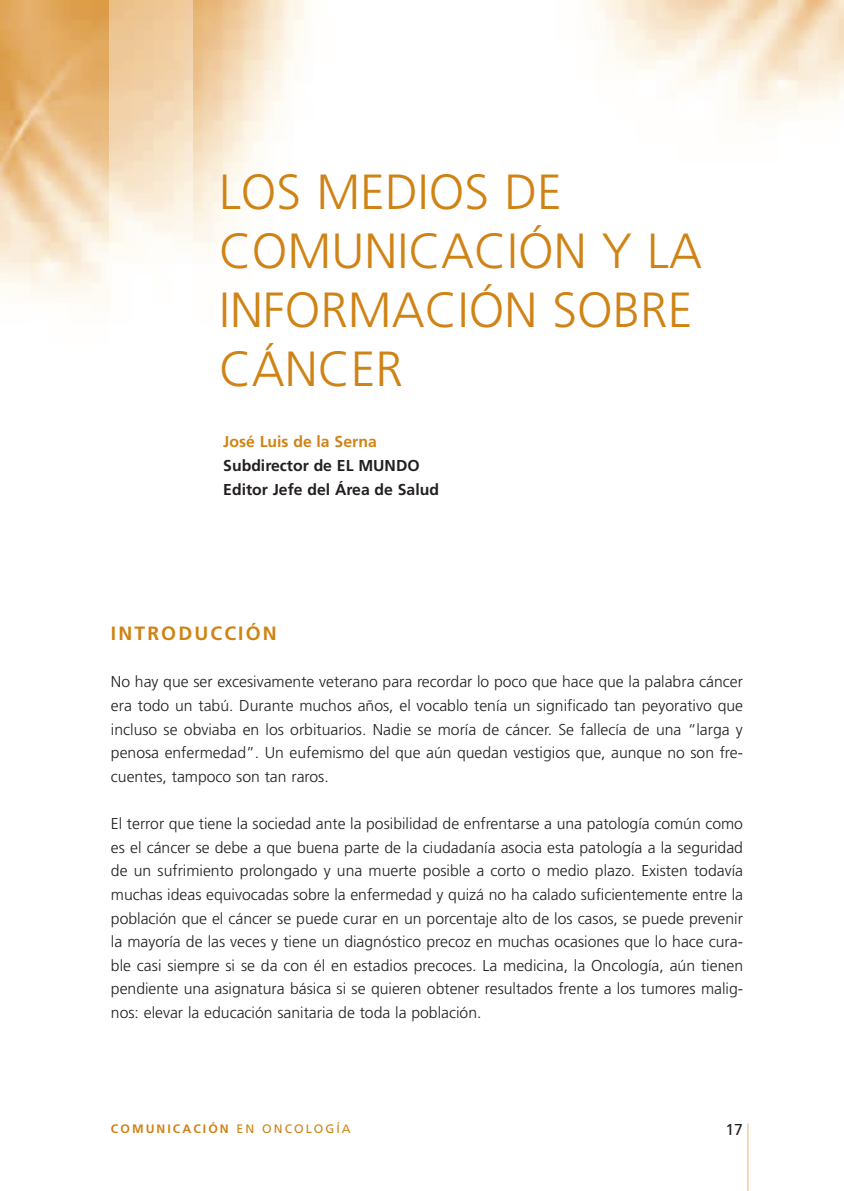
<style>
.page{position:relative;width:844px;height:1191px;background:#fff}
.page>*{position:absolute;margin:0;border:0;box-sizing:border-box;transform-origin:0 0}
.t1{font:300 49.35px/59.1px "Frutiger";color:#d08315}
.t2{font:700 19.25px "Frutiger";letter-spacing:.11em;color:#d08315}
.t3{font:300 15.75px/23.6px "Frutiger";color:#231f20;text-align:justify}
.t4{font:700 15.75px/23.6px "Frutiger";color:#231f20}
.t5{font:700 15.75px "Frutiger";color:#d08315}
.t6{font:15.75px "Frutiger";color:#231f20}
.t7{font:700 12.25px "Frutiger";letter-spacing:.165em;color:#d08315}
.s1{font-weight:400}
</style>
<div class="page">
<img style="left:0;top:0;width:306px;height:303px">
<img style="left:110px;top:0;width:83px;height:303px">
<hr style="left:747px;top:1123px;width:1px;height:68px;background:#e8b97f">
<h1 class="t1" style="left:219px;top:166px;width:484px">LOS MEDIOS DE<br>COMUNICACIÓN Y LA<br>INFORMACIÓN SOBRE<br>CÁNCER</h1>
<p class="t5" style="left:223px;top:435px;width:155px">José Luis de la Serna</p>
<p class="t4" style="left:223px;top:455px;width:217px">Subdirector de EL MUNDO<br>Editor Jefe del Área de Salud</p>
<p class="t2" style="left:111px;top:625px;width:167px">INTRODUCCIÓN</p>
<p class="t3" style="left:111px;top:671px;width:633px">No hay que ser excesivamente veterano para recordar lo poco que hace que la palabra cáncer era todo un tabú. Durante muchos años, el vocablo tenía un significado tan peyorativo que incluso se obviaba en los orbituarios. Nadie se moría de cáncer. Se fallecía de una “larga y penosa enfermedad”. Un eufemismo del que aún quedan vestigios que, aunque no son fre&shy;cuentes, tampoco son tan raros.</p>
<p class="t3" style="left:111px;top:813px;width:633px">El terror que tiene la sociedad ante la posibilidad de enfrentarse a una patología común como es el cáncer se debe a que buena parte de la ciudadanía asocia esta patología a la seguridad de un sufrimiento prolongado y una muerte posible a corto o medio plazo. Existen todavía muchas ideas equivocadas sobre la enfermedad y quizá no ha calado suficientemente entre la población que el cáncer se puede curar en un porcentaje alto de los casos, se puede prevenir la mayoría de las veces y tiene un diagnóstico precoz en muchas ocasiones que lo hace cura&shy;ble casi siempre si se da con él en estadios precoces. La medicina, la Oncología, aún tienen pendiente una asignatura básica si se quieren obtener resultados frente a los tumores malig&shy;nos: elevar la educación sanitaria de toda la población.</p>
<p class="t7" style="left:111px;top:1123px;width:241px">COMUNICACIÓN <span class="s1">EN ONCOLOGÍA</span></p>
<p class="t6" style="left:725px;top:1122px;width:19px">17</p>
</div>
